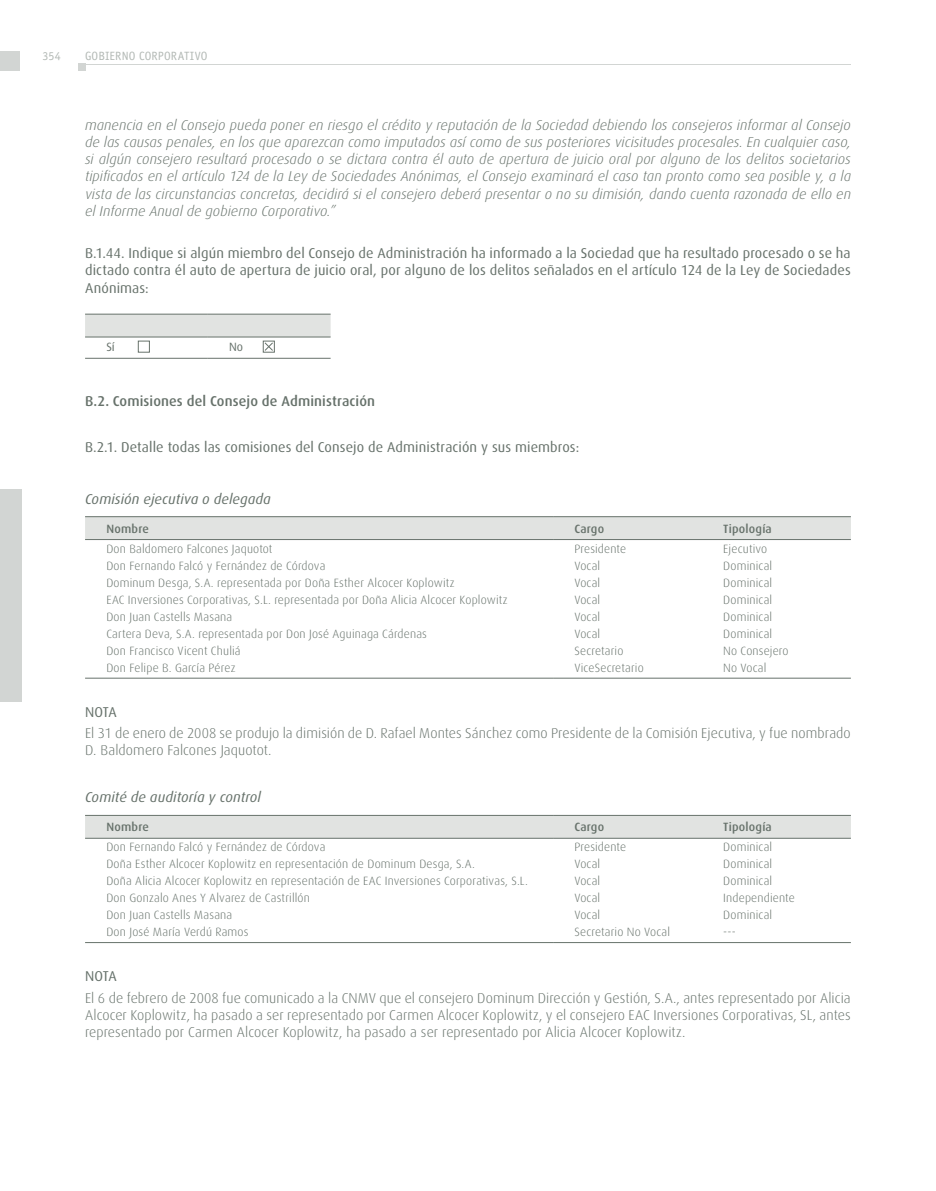
<style>
.page{position:relative;width:936px;height:1191px;background:#fff}
.page>*{position:absolute;margin:0;border:0;box-sizing:border-box;transform-origin:0 0}
.t1{font:italic 300 14.25px/17.1px "Dax";letter-spacing:.01em;color:#67726b;text-align:justify}
.t2{font:300 14.25px/17.1px "Dax";letter-spacing:.005em;color:#67726b}
.t3{font:14.25px/17.1px "Dax";letter-spacing:.005em;color:#67726b;text-align:justify}
.t4{font:italic 14.25px "Dax";letter-spacing:.005em;color:#67726b}
.t5{font:500 14.25px "Dax";letter-spacing:.01em;color:#67726b}
.t6{font:300 12px "Dax";letter-spacing:.015em;color:#67726b}
.t7{font:500 12px "Dax";letter-spacing:.02em;color:#67726b}
.t8{font:12px "Officina Sans Std";letter-spacing:.01em;color:#b3b9b5}
.t9{font:12px "Dax";color:#67726b}
</style>
<div class="page">
<div style="left:78px;top:64px;width:7px;height:7px;background:#d2d5d3"></div>
<hr style="left:85px;top:64px;width:765px;height:1px;background:#d2d5d3">
<div style="left:0;top:51px;width:20px;height:20px;background:#d2d5d3"></div>
<div style="left:0;top:489px;width:21px;height:213px;background:#d2d5d3"></div>
<hr style="left:85px;top:358px;width:123px;height:1px;background:#67726b">
<hr style="left:208px;top:358px;width:122px;height:1px;background:#67726b">
<div style="left:85px;top:517px;width:765px;height:22px;background:#e1e3e1"></div>
<hr style="left:85px;top:678px;width:468px;height:1px;background:#67726b">
<hr style="left:553px;top:678px;width:149px;height:1px;background:#67726b">
<hr style="left:702px;top:678px;width:148px;height:1px;background:#67726b">
<hr style="left:85px;top:516px;width:468px;height:1px;background:#67726b">
<hr style="left:553px;top:516px;width:149px;height:1px;background:#67726b">
<hr style="left:702px;top:516px;width:148px;height:1px;background:#67726b">
<hr style="left:85px;top:539px;width:468px;height:1px;background:#67726b">
<hr style="left:553px;top:539px;width:149px;height:1px;background:#67726b">
<hr style="left:702px;top:539px;width:148px;height:1px;background:#67726b">
<div style="left:85px;top:816px;width:765px;height:22px;background:#e1e3e1"></div>
<hr style="left:85px;top:942px;width:468px;height:1px;background:#67726b">
<hr style="left:553px;top:942px;width:149px;height:1px;background:#67726b">
<hr style="left:702px;top:942px;width:148px;height:1px;background:#67726b">
<hr style="left:85px;top:815px;width:468px;height:1px;background:#67726b">
<hr style="left:553px;top:815px;width:149px;height:1px;background:#67726b">
<hr style="left:702px;top:815px;width:148px;height:1px;background:#67726b">
<hr style="left:85px;top:838px;width:468px;height:1px;background:#67726b">
<hr style="left:553px;top:838px;width:149px;height:1px;background:#67726b">
<hr style="left:702px;top:838px;width:148px;height:1px;background:#67726b">
<svg style="left:138px;top:351px;width:12px;height:1px"></svg>
<svg style="left:85px;top:314px;width:245px;height:37px"></svg>
<p class="t8" style="left:43px;top:49px;width:20px">354</p>
<p class="t8" style="left:85px;top:49px;width:124px">GOBIERNO CORPORATIVO</p>
<p class="t1" style="left:85px;top:117px;width:767px">manencia en el Consejo pueda poner en riesgo el crédito y reputación de la Sociedad debiendo los consejeros informar al Consejo de las causas penales, en los que aparezcan como imputados así como de sus posteriores vicisitudes procesales. En cualquier caso, si algún consejero resultará procesado o se dictara contra él auto de apertura de juicio oral por alguno de los delitos societarios tipificados en el artículo 124 de la Ley de Sociedades Anónimas, el Consejo examinará el caso tan pronto como sea posible y, a la vista de las circunstancias concretas, decidirá si el consejero deberá presentar o no su dimisión, dando cuenta razonada de ello en el Informe Anual de gobierno Corporativo.”</p>
<p class="t3" style="left:85px;top:245px;width:767px">B.1.44. Indique si algún miembro del Consejo de Administración ha informado a la Sociedad que ha resultado procesado o se ha dictado contra él auto de apertura de juicio oral, por alguno de los delitos señalados en el artículo 124 de la Ley de Sociedades Anónimas:</p>
<p class="t9" style="left:106px;top:340px;width:10px">Sí</p>
<p class="t9" style="left:229px;top:340px;width:16px">No</p>
<p class="t5" style="left:85px;top:392px;width:291px">B.2. Comisiones del Consejo de Administración</p>
<p class="t3" style="left:85px;top:439px;width:495px">B.2.1. Detalle todas las comisiones del Consejo de Administración y sus miembros:</p>
<p class="t4" style="left:85px;top:491px;width:187px">Comisión ejecutiva o delegada</p>
<p class="t7" style="left:106px;top:522px;width:44px">Nombre</p>
<p class="t7" style="left:574px;top:522px;width:31px">Cargo</p>
<p class="t7" style="left:723px;top:522px;width:50px">Tipología</p>
<p class="t6" style="left:106px;top:542px;width:168px">Don Baldomero Falcones Jaquotot</p>
<p class="t6" style="left:574px;top:542px;width:53px">Presidente</p>
<p class="t6" style="left:723px;top:542px;width:46px">Ejecutivo</p>
<p class="t6" style="left:106px;top:559px;width:221px">Don Fernando Falcó y Fernández de Córdova</p>
<p class="t6" style="left:574px;top:559px;width:27px">Vocal</p>
<p class="t6" style="left:723px;top:559px;width:50px">Dominical</p>
<p class="t6" style="left:106px;top:576px;width:350px">Dominum Desga, S.A. representada por Doña Esther Alcocer Koplowitz</p>
<p class="t6" style="left:574px;top:576px;width:27px">Vocal</p>
<p class="t6" style="left:723px;top:576px;width:50px">Dominical</p>
<p class="t6" style="left:106px;top:593px;width:403px">EAC Inversiones Corporativas, S.L. representada por Doña Alicia Alcocer Koplowitz</p>
<p class="t6" style="left:574px;top:593px;width:27px">Vocal</p>
<p class="t6" style="left:723px;top:593px;width:50px">Dominical</p>
<p class="t6" style="left:106px;top:610px;width:127px">Don Juan Castells Masana</p>
<p class="t6" style="left:574px;top:610px;width:27px">Vocal</p>
<p class="t6" style="left:723px;top:610px;width:50px">Dominical</p>
<p class="t6" style="left:106px;top:627px;width:322px">Cartera Deva, S.A. representada por Don José Aguinaga Cárdenas</p>
<p class="t6" style="left:574px;top:627px;width:27px">Vocal</p>
<p class="t6" style="left:723px;top:627px;width:50px">Dominical</p>
<p class="t6" style="left:106px;top:644px;width:136px">Don Francisco Vicent Chuliá</p>
<p class="t6" style="left:574px;top:644px;width:51px">Secretario</p>
<p class="t6" style="left:723px;top:644px;width:67px">No Consejero</p>
<p class="t6" style="left:106px;top:661px;width:131px">Don Felipe B. García Pérez</p>
<p class="t6" style="left:574px;top:661px;width:71px">ViceSecretario</p>
<p class="t6" style="left:723px;top:661px;width:45px">No Vocal</p>
<p class="t3" style="left:85px;top:703px;width:33px">NOTA</p>
<p class="t2" style="left:85px;top:725px;width:767px">El 31 de enero de 2008 se produjo la dimisión de D. Rafael Montes Sánchez como Presidente de la Comisión Ejecutiva, y fue nombrado<br>D. Baldomero Falcones Jaquotot.</p>
<p class="t4" style="left:85px;top:789px;width:177px">Comité de auditoría y control</p>
<p class="t7" style="left:106px;top:820px;width:44px">Nombre</p>
<p class="t7" style="left:574px;top:820px;width:31px">Cargo</p>
<p class="t7" style="left:723px;top:820px;width:50px">Tipología</p>
<p class="t6" style="left:106px;top:840px;width:221px">Don Fernando Falcó y Fernández de Córdova</p>
<p class="t6" style="left:574px;top:840px;width:53px">Presidente</p>
<p class="t6" style="left:723px;top:840px;width:50px">Dominical</p>
<p class="t6" style="left:106px;top:857px;width:370px">Doña Esther Alcocer Koplowitz en representación de Dominum Desga, S.A.</p>
<p class="t6" style="left:574px;top:857px;width:27px">Vocal</p>
<p class="t6" style="left:723px;top:857px;width:50px">Dominical</p>
<p class="t6" style="left:106px;top:874px;width:423px">Doña Alicia Alcocer Koplowitz en representación de EAC Inversiones Corporativas, S.L.</p>
<p class="t6" style="left:574px;top:874px;width:27px">Vocal</p>
<p class="t6" style="left:723px;top:874px;width:50px">Dominical</p>
<p class="t6" style="left:106px;top:891px;width:205px">Don Gonzalo Anes Y Alvarez de Castrillón</p>
<p class="t6" style="left:574px;top:891px;width:27px">Vocal</p>
<p class="t6" style="left:723px;top:891px;width:73px">Independiente</p>
<p class="t6" style="left:106px;top:908px;width:127px">Don Juan Castells Masana</p>
<p class="t6" style="left:574px;top:908px;width:27px">Vocal</p>
<p class="t6" style="left:723px;top:908px;width:50px">Dominical</p>
<p class="t6" style="left:106px;top:925px;width:144px">Don José María Verdú Ramos</p>
<p class="t6" style="left:574px;top:925px;width:97px">Secretario No Vocal</p>
<p class="t6" style="left:723px;top:925px;width:14px">---</p>
<p class="t3" style="left:85px;top:968px;width:33px">NOTA</p>
<p class="t2" style="left:85px;top:989px;width:767px;text-align:justify">El 6 de febrero de 2008 fue comunicado a la CNMV que el consejero Dominum Dirección y Gestión, S.A., antes representado por Alicia Alcocer Koplowitz, ha pasado a ser representado por Carmen Alcocer Koplowitz, y el consejero EAC Inversiones Corporativas, SL, antes representado por Carmen Alcocer Koplowitz, ha pasado a ser representado por Alicia Alcocer Koplowitz.</p>
</div>
